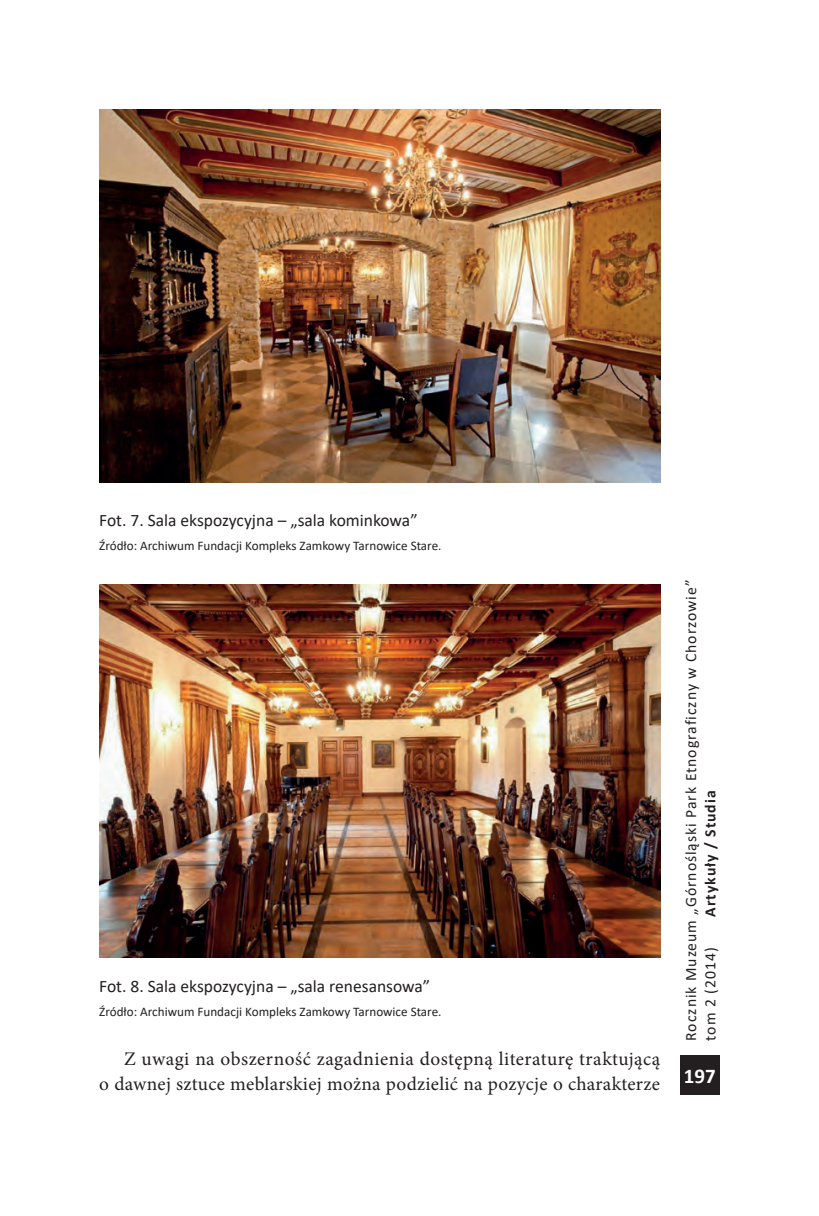
<style>
.page{position:relative;width:819px;height:1216px;background:#fff}
.page>*{position:absolute;margin:0;border:0;box-sizing:border-box;transform-origin:0 0}
.t1{font:700 21px "Calibri";color:#fff}
.t2{font:19.25px/24.5px "Minion Pro";letter-spacing:.02em;color:#231f20;text-align:right}
.podpis_zdejcia{font:17.5px "Calibri";color:#231f20}
.t3{font:15.75px/19.2px "Calibri";letter-spacing:.06em;color:#231f20}
.t4{font:700 15.75px "Calibri";letter-spacing:.06em;color:#231f20}
.zrodlo_zdjecia{font:13.12px "Calibri";color:#231f20}
</style>
<div class="page">
<div style="left:680px;top:1055px;width:39px;height:40px;background:#231f20"></div>
<img style="left:99px;top:109px;width:561px;height:374px">
<img style="left:99px;top:584px;width:561px;height:373px">
<p class="podpis_zdejcia" style="left:99px;top:508px;width:320px">Fot. 7. Sala ekspozycyjna – „sala kominkowa”</p>
<p class="zrodlo_zdjecia" style="left:99px;top:537px;width:344px">Źródło: Archiwum Fundacji Kompleks Zamkowy Tarnowice Stare.</p>
<p class="podpis_zdejcia" style="left:99px;top:973px;width:332px">Fot. 8. Sala ekspozycyjna – „sala renesansowa”</p>
<p class="zrodlo_zdjecia" style="left:99px;top:1002px;width:344px">Źródło: Archiwum Fundacji Kompleks Zamkowy Tarnowice Stare.</p>
<p class="t2" style="left:99px;top:1046px;width:562px">Z uwagi na obszerność zagadnienia dostępną literaturę traktującą<br>o dawnej sztuce meblarskiej można podzielić na pozycje o charakterze</p>
<p class="t3" style="left:680px;top:1040px;width:462px;rotate:-90deg">Rocznik Muzeum „Górnośląski Park Etnograficzny w Chorzowie” tom 2 (2014)</p>
<p class="t4" style="left:699px;top:916px;width:128px;rotate:-90deg">Artykuły / Studia</p>
<p class="t1" style="left:683px;top:1061px;width:33px">197</p>
</div>
